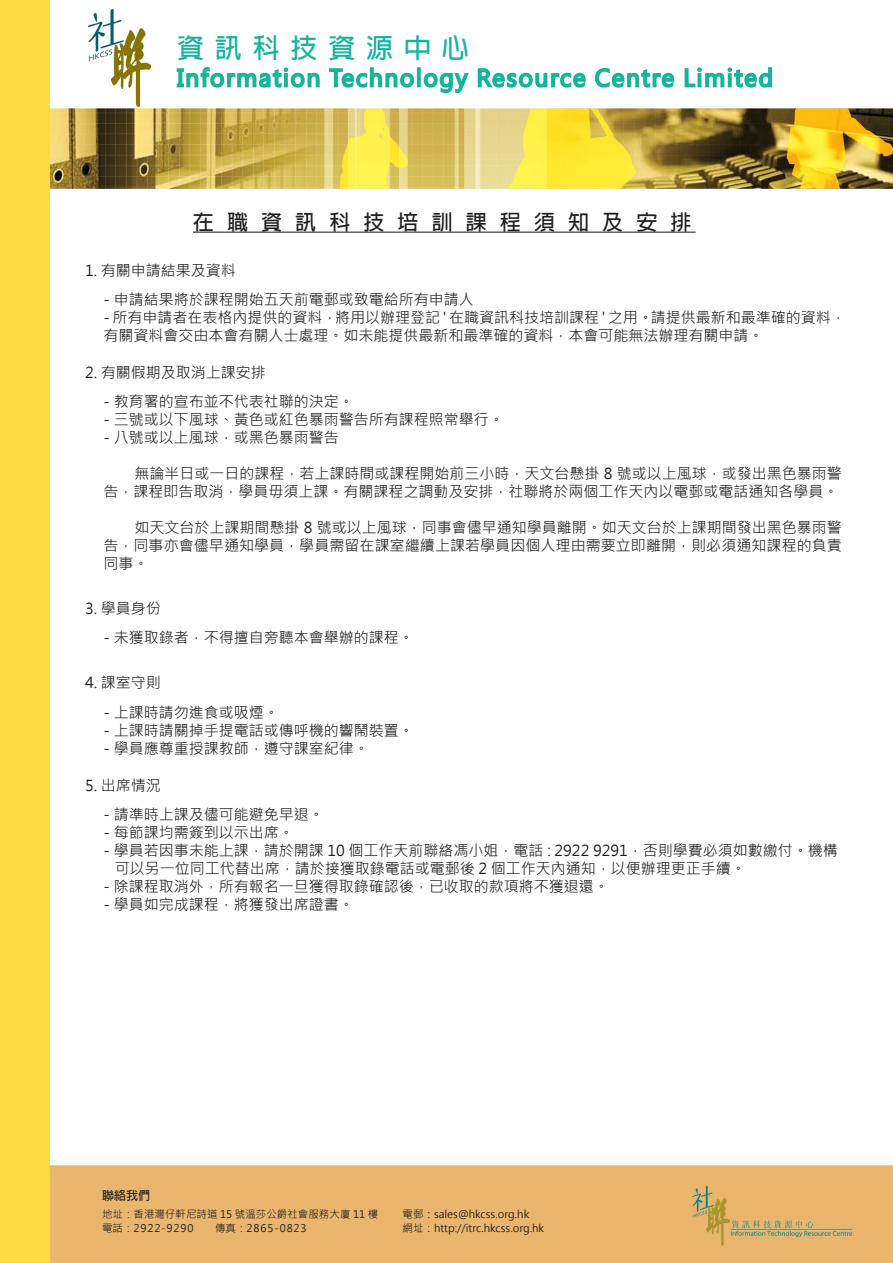
<style>
.page{position:relative;width:893px;height:1263px;background:#fff}
.page>*{position:absolute;margin:0;border:0;box-sizing:border-box;transform-origin:0 0}
.t1{font:700 27px "Adobe Fan Heiti Std";letter-spacing:.4em;color:#15b49c}
.t2{font:700 21px "Adobe Fan Heiti Std";color:#231f20}
.t3{font:15px/18px "Microsoft Jheng Hei";color:#231f20}
.t4{font:700 12px "Adobe Fan Heiti Std";color:#231f20}
.t5{font:10.5px/14.4px "Microsoft Jheng Hei";color:#231f20}
.t6{font:10.5px "Microsoft Jheng Hei";letter-spacing:.08em;color:#231f20}
</style>
<div class="page">
<img style="left:0;top:0;width:893px;height:1263px">
<img style="left:88px;top:9px;width:62px;height:98px">
<svg style="left:176px;top:66px;width:145px;height:24px"></svg>
<svg style="left:328px;top:66px;width:87px;height:23px"></svg>
<div style="left:417px;top:67px;width:4px;height:20px;border:2px solid #15b49c"></div>
<svg style="left:422px;top:71px;width:48px;height:29px"></svg>
<svg style="left:477px;top:67px;width:110px;height:23px"></svg>
<svg style="left:594px;top:67px;width:81px;height:23px"></svg>
<svg style="left:683px;top:66px;width:90px;height:23px"></svg>
<hr style="left:193px;top:232px;width:503px;height:1px;background:#231f20">
<h1 class="t1" style="left:177px;top:32px;width:293px">資訊科技資源中心</h1>
<h2 class="t2" style="left:193px;top:210px;width:500px">在 職 資 訊 科 技 培 訓 課 程 須 知 及 安 排</h2>
<p class="t3" style="left:85px;top:261px;width:152px">1. 有關申請結果及資料</p>
<p class="t3" style="left:103px;top:290px;width:372px">- 申請結果將於課程開始五天前電郵或致電給所有申請人</p>
<p class="t3" style="left:103px;top:308px;width:744px">- 所有申請者在表格內提供的資料，將用以辦理登記 ' 在職資訊科技培訓課程 ' 之用。請提供最新和最準確的資料，有關資料會交由本會有關人士處理。如未能提供最新和最準確的資料，本會可能無法辦理有關申請。</p>
<p class="t3" style="left:85px;top:363px;width:182px">2. 有關假期及取消上課安排</p>
<p class="t3" style="left:103px;top:393px;width:252px">- 教育署的宣布並不代表社聯的決定。</p>
<p class="t3" style="left:103px;top:411px;width:402px">- 三號或以下風球、黃色或紅色暴雨警告所有課程照常舉行。</p>
<p class="t3" style="left:103px;top:429px;width:237px">- 八號或以上風球，或黑色暴雨警告</p>
<p class="t3" style="left:103px;top:465px;width:740px;text-align:right">無論半日或一日的課程，若上課時間或課程開始前三小時，天文台懸掛 8 號或以上風球，或發出黑色暴雨警<br>告，課程即告取消，學員毋須上課。有關課程之調動及安排，社聯將於兩個工作天內以電郵或電話通知各學員。</p>
<p class="t3" style="left:103px;top:519px;width:740px;text-align:justify;text-indent:31px">如天文台於上課期間懸掛 8 號或以上風球，同事會儘早通知學員離開。如天文台於上課期間發出黑色暴雨警告，同事亦會儘早通知學員，學員需留在課室繼續上課若學員因個人理由需要立即離開，則必須通知課程的負責同事。</p>
<p class="t3" style="left:85px;top:599px;width:77px">3. 學員身份</p>
<p class="t3" style="left:103px;top:629px;width:312px">- 未獲取錄者，不得擅自旁聽本會舉辦的課程。</p>
<p class="t3" style="left:85px;top:674px;width:77px">4. 課室守則</p>
<p class="t3" style="left:103px;top:703px;width:177px">- 上課時請勿進食或吸煙。</p>
<p class="t3" style="left:103px;top:721px;width:312px">- 上課時請關掉手提電話或傳呼機的響鬧裝置。</p>
<p class="t3" style="left:103px;top:739px;width:267px">- 學員應尊重授課教師，遵守課室紀律。</p>
<p class="t3" style="left:85px;top:776px;width:77px">5. 出席情況</p>
<p class="t3" style="left:103px;top:806px;width:222px">- 請準時上課及儘可能避免早退。</p>
<p class="t3" style="left:103px;top:824px;width:192px">- 每節課均需簽到以示出席。</p>
<p class="t3" style="left:115px;top:842px;width:725px;text-indent:-11px">- 學員若因事未能上課，請於開課 10 個工作天前聯絡馮小姐，電話 : 2922 9291，否則學費必須如數繳付。機構可以另一位同工代替出席，請於接獲取錄電話或電郵後 2 個工作天內通知，以便辦理更正手續。</p>
<p class="t3" style="left:103px;top:878px;width:507px">- 除課程取消外，所有報名一旦獲得取錄確認後，已收取的款項將不獲退還。</p>
<p class="t3" style="left:103px;top:896px;width:252px">- 學員如完成課程，將獲發出席證書。</p>
<p class="t4" style="left:102px;top:1188px;width:49px">聯絡我們</p>
<p class="t5" style="left:102px;top:1207px;width:278px">地址：香港灣仔軒尼詩道 15 號溫莎公爵社會服務大廈 11 樓電話：2922-9290</p>
<p class="t6" style="left:215px;top:1222px;width:93px">傳真：2865-0823</p>
<p class="t5" style="left:403px;top:1207px;width:143px">電郵：sales@hkcss.org.hk<br>網址：http://itrc.hkcss.org.hk</p>
</div>
